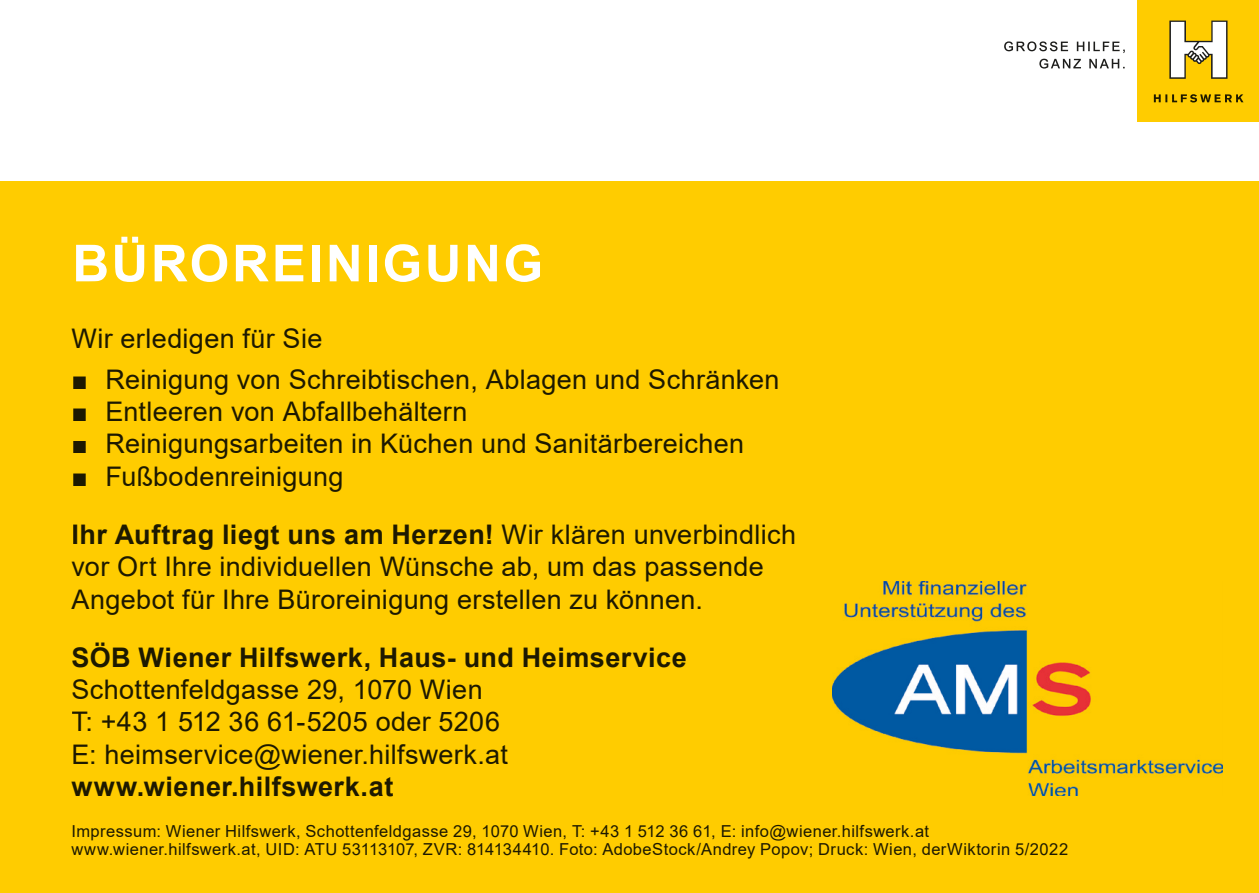
<style>
.page{position:relative;width:1259px;height:893px;background:#fff}
.page>*{position:absolute;margin:0;border:0;box-sizing:border-box;transform-origin:0 0}
.t1{font:700 51px "Arial";letter-spacing:.055em;color:#fff}
.t2{font:27px/32.4px "Arial";letter-spacing:.01em;color:#1d1900}
.t3{font:700 27px "Arial";letter-spacing:.02em;color:#1d1900}
.t4{font:16.5px/18px "Arial";letter-spacing:.025em;color:#1d1900}
.s1{font-weight:700}
</style>
<div class="page">
<svg style="left:1039px;top:59px;width:85px;height:10px"></svg>
<svg style="left:1004px;top:41px;width:120px;height:12px"></svg>
<div style="left:1138px;top:0;width:121px;height:121px;background:#fc0"></div>
<svg style="left:1153px;top:94px;width:90px;height:8px"></svg>
<svg style="left:1169px;top:21px;width:58px;height:58px"></svg>
<div style="left:0;top:182px;width:1259px;height:711px;background:#fc0"></div>
<img style="left:832px;top:581px;width:390px;height:215px">
<h1 class="t1" style="left:72px;top:227px;width:472px">BÜROREINIGUNG</h1>
<p class="t2" style="left:71px;top:322px;width:252px">Wir erledigen für Sie</p>
<p class="t2" style="left:71px;top:363px;width:709px">■ Reinigung von Schreibtischen, Ablagen und Schränken</p>
<p class="t2" style="left:71px;top:395px;width:398px">■ Entleeren von Abfallbehältern</p>
<p class="t2" style="left:71px;top:428px;width:674px">■ Reinigungsarbeiten in Küchen und Sanitärbereichen</p>
<p class="t2" style="left:71px;top:447px;width:726px;line-height:57.9px">■ Fußbodenreinigung<br><span class="s1">Ihr Auftrag liegt uns am Herzen!</span> Wir klären unverbindlich</p>
<p class="t2" style="left:71px;top:550px;width:694px">vor Ort Ihre individuellen Wünsche ab, um das passende<br>Angebot für Ihre Büroreinigung erstellen zu können.</p>
<p class="t3" style="left:71px;top:638px;width:617px">SÖB Wiener Hilfswerk, Haus- und Heimservice</p>
<p class="t2" style="left:71px;top:673px;width:438px">Schottenfeldgasse 29, 1070 Wien<br>T: +43 1 512 36 61-5205 oder 5206<br>E: heimservice@wiener.hilfswerk.at</p>
<p class="t3" style="left:71px;top:768px;width:323px">www.wiener.hilfswerk.at</p>
<p class="t4" style="left:71px;top:822px;width:998px">Impressum: Wiener Hilfswerk, Schottenfeldgasse 29, 1070 Wien, T: +43 1 512 36 61, E: info@wiener.hilfswerk.at www.wiener.hilfswerk.at, UID: ATU 53113107, ZVR: 814134410. Foto: AdobeStock/Andrey Popov; Druck: Wien, derWiktorin 5/2022</p>
</div>
